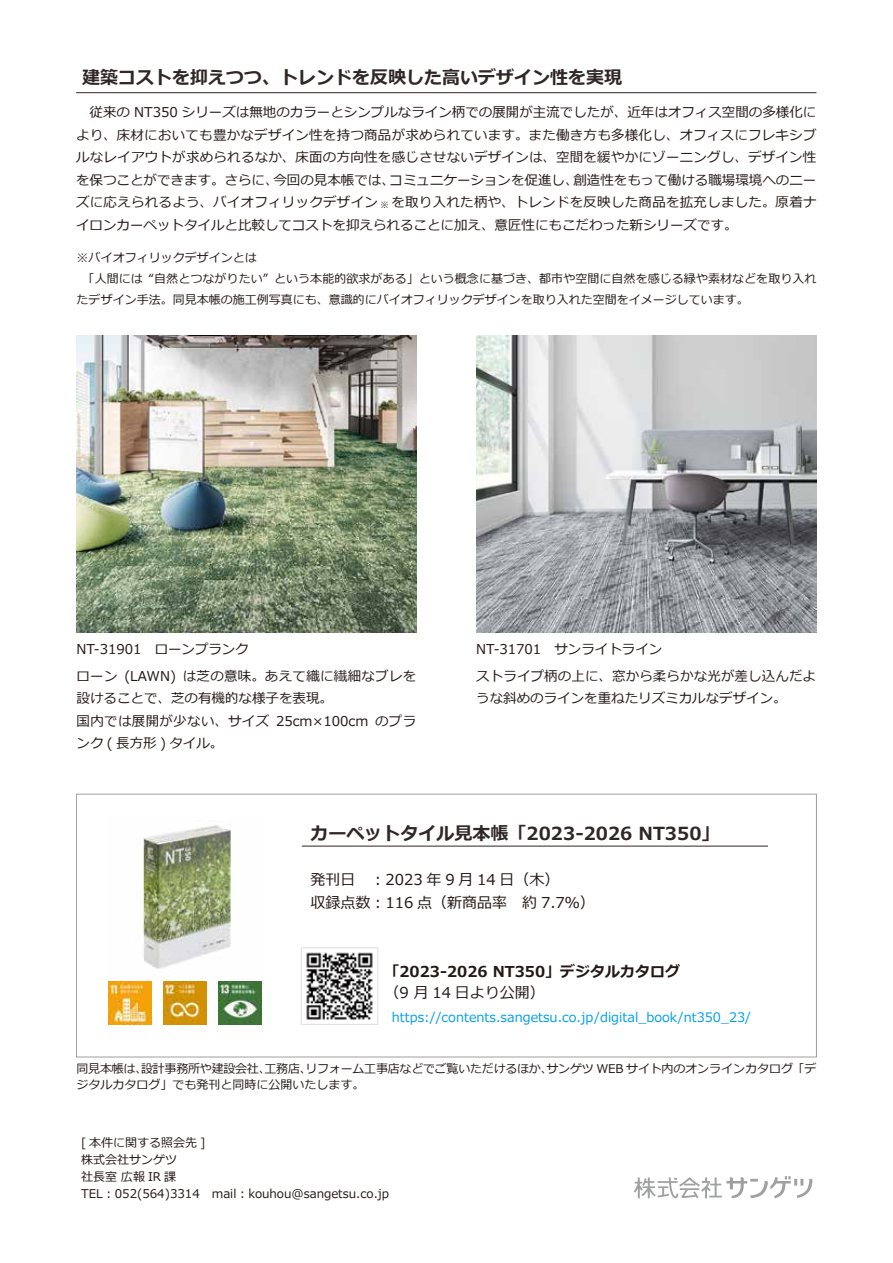
<style>
.page{position:relative;width:893px;height:1263px;background:#fff}
.page>*{position:absolute;margin:0;border:0;box-sizing:border-box;transform-origin:0 0}
.t1{font:700 18px "Meiryo";color:#2f2725}
.t2{font:15px/22.5px "Meiryo";color:#221815}
.t3{font:700 15px "Meiryo";color:#221815}
.t4{font:13.5px/22.5px "Meiryo";color:#221815}
.t5{font:13.05px "Meiryo";color:#00a0e9}
.t6{font:12px/17px "Meiryo";color:#221815}
.t7{font:12px/16.5px "Meiryo";letter-spacing:-.02em;color:#221815}
.t8{font:9px "Meiryo";color:#221815}
</style>
<div class="page">
<hr style="left:76px;top:92px;width:740px;height:1px;background:#2f2725">
<div style="left:76px;top:794px;width:741px;height:263px;border:1px solid #9fa0a0"></div>
<hr style="left:302px;top:846px;width:466px;height:1px;background:#2f2725">
<img style="left:136px;top:825px;width:96px;height:144px">
<img style="left:77px;top:335px;width:340px;height:298px">
<img style="left:476px;top:335px;width:340px;height:298px">
<img style="left:306px;top:952px;width:67px;height:68px">
<div style="left:301px;top:947px;width:77px;height:78px;border:1px solid #dcdddd"></div>
<svg style="left:634px;top:1176px;width:178px;height:22px"></svg>
<img style="left:109px;top:982px;width:42px;height:42px">
<img style="left:164px;top:982px;width:42px;height:42px">
<img style="left:219px;top:982px;width:42px;height:42px">
<h1 class="t1" style="left:82px;top:65px;width:542px">建築コストを抑えつつ、トレンドを反映した高いデザイン性を実現</h1>
<p class="t4" style="left:76px;top:102px;width:742px;text-align:justify">　従来の NT350 シリーズは無地のカラーとシンプルなライン柄での展開が主流でしたが、近年はオフィス空間の多様化により、床材においても豊かなデザイン性を持つ商品が求められています。また働き方も多様化し、オフィスにフレキシブルなレイアウトが求められるなか、床面の方向性を感じさせないデザインは、空間を緩やかにゾーニングし、デザイン性を保つことができます。さらに、今回の見本帳では、コミュニケーションを促進し、創造性をもって働ける職場環境へのニーズに応えられるよう、バイオフィリックデザイン　を取り入れた柄や、トレンドを反映した商品を拡充しました。原着ナイロンカーペットタイルと比較してコストを抑えられることに加え、意匠性にもこだわった新シリーズです。</p>
<p class="t8" style="left:380px;top:199px;width:10px">※</p>
<p class="t6" style="left:77px;top:248px;width:741px;line-height:21px">※バイオフィリックデザインとは<br>　「人間には “自然とつながりたい” という本能的欲求がある」という概念に基づき、都市や空間に自然を感じる緑や素材などを取り入れたデザイン手法。同見本帳の施工例写真にも、意識的にバイオフィリックデザインを取り入れた空間をイメージしています。</p>
<p class="t4" style="left:77px;top:639px;width:174px">NT-31901　ローンプランク</p>
<p class="t4" style="left:77px;top:665px;width:341px">ローン (LAWN) は芝の意味。あえて織に繊細なブレを設けることで、芝の有機的な様子を表現。<br>国内では展開が少ない、サイズ 25cm×100cm のプランク ( 長方形 ) タイル。</p>
<p class="t4" style="left:476px;top:639px;width:188px">NT-31701　サンライトライン</p>
<p class="t4" style="left:476px;top:665px;width:341px">ストライプ柄の上に、窓から柔らかな光が差し込んだような斜めのラインを重ねたリズミカルなデザイン。</p>
<h1 class="t1" style="left:311px;top:821px;width:410px">カーペットタイル見本帳「2023-2026 NT350」</h1>
<p class="t2" style="left:311px;top:869px;width:286px">発刊日　︓2023 年 9 月 14 日（木）<br>収録点数︓116 点（新商品率　約 7.7％）</p>
<p class="t3" style="left:384px;top:961px;width:297px">「2023-2026 NT350」デジタルカタログ</p>
<p class="t2" style="left:384px;top:982px;width:162px">（9 月 14 日より公開）</p>
<p class="t5" style="left:392px;top:1008px;width:361px">https://contents.sangetsu.co.jp/digital_book/nt350_23/</p>
<p class="t7" style="left:77px;top:1061px;width:741px">同見本帳は、設計事務所や建設会社、工務店、リフォーム工事店などでご覧いただけるほか、サンゲツ WEB サイト内のオンラインカタログ「デジタルカタログ」でも発刊と同時に公開いたします。</p>
<p class="t6" style="left:81px;top:1135px;width:310px">[ 本件に関する照会先 ]<br>株式会社サンゲツ<br>社長室 広報 IR 課<br>TEL︓052(564)3314　mail︓kouhou@sangetsu.co.jp</p>
</div>
